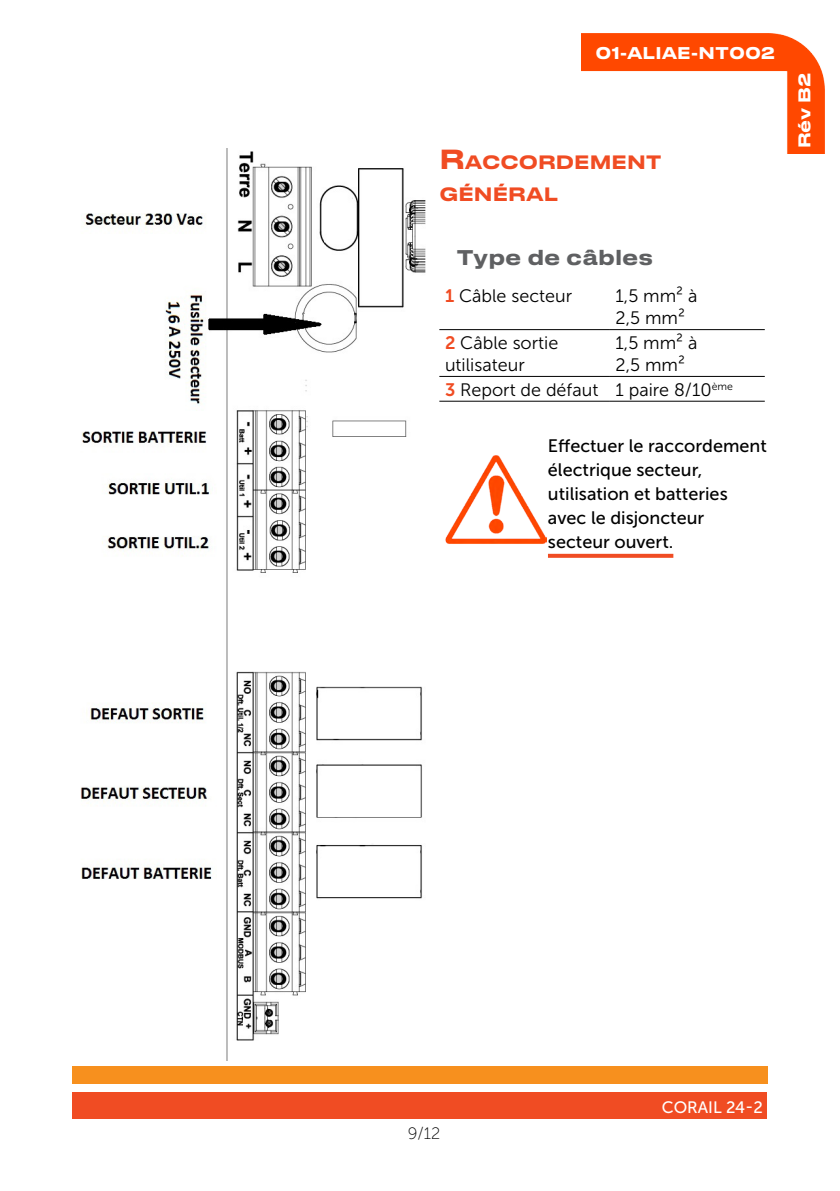
<style>
.page{position:relative;width:840px;height:1191px;background:#fff}
.page>*{position:absolute;margin:0;border:0;box-sizing:border-box;transform-origin:0 0}
.t1{font:500 20px "Druk Text Wide";color:#5f6062}
.t2{font:500 18.2px/31.2px "Druk Text Wide";color:#f04c23}
.t3{font:18px/24px "Museo Sans 500";color:#000}
.t4{font:18px/22px "Museo Sans 300";color:#000}
.t5{font:16.4px "Museo Sans 500";color:#fff}
.t6{font:16.4px "Museo Sans 100";color:#000}
.t7{font:500 16px "Druk Text Wide";color:#fff}
.s1{font-size:26px}
.s2{font-family:"Museo Sans 700";color:#f04c23}
</style>
<div class="page">
<div style="left:72px;top:1066px;width:695px;height:17px;background:#f7901e"></div>
<div style="left:72px;top:1092px;width:694px;height:26px;background:#f04c23"></div>
<img style="left:581px;top:33px;width:243px;height:120px">
<img style="left:81px;top:149px;width:344px;height:911px">
<svg style="left:548px;top:554px;width:125px;height:4px"></svg>
<hr style="left:439px;top:329px;width:170px;height:1px;background:#000">
<hr style="left:609px;top:329px;width:155px;height:1px;background:#000">
<hr style="left:439px;top:376px;width:170px;height:1px;background:#000">
<hr style="left:609px;top:376px;width:155px;height:1px;background:#000">
<hr style="left:439px;top:401px;width:170px;height:1px;background:#000">
<hr style="left:609px;top:401px;width:155px;height:1px;background:#000">
<img style="left:445px;top:455px;width:101px;height:89px">
<p class="t7" style="left:595px;top:40px;width:181px">01-ALIAE-NT002</p>
<p class="t2" style="left:439px;top:145px;width:222px"><span class="s1">R</span>ACCORDEMENT<br>GÉNÉRAL</p>
<p class="t1" style="left:456px;top:240px;width:198px">Type de câbles</p>
<p class="t4" style="left:445px;top:285px;width:129px"><span class="s2">1</span> Câble secteur</p>
<p class="t4" style="left:615px;top:285px;width:83px">1,5 mm² à<br>2,5 mm²</p>
<p class="t4" style="left:445px;top:332px;width:115px"><span class="s2">2</span> Câble sortie utilisateur</p>
<p class="t4" style="left:615px;top:332px;width:83px">1,5 mm² à<br>2,5 mm²</p>
<p class="t4" style="left:445px;top:378px;width:289px"><span class="s2">3</span> Report de défaut 1 paire 8/10<sup>ème</sup></p>
<p class="t3" style="left:547px;top:434px;width:220px">Effectuer le raccordement électrique secteur, utilisation et batteries avec le disjoncteur secteur ouvert.</p>
<p class="t7" style="left:790px;top:148px;width:77px;rotate:-90deg">Rév B2</p>
<p class="t6" style="left:407px;top:1124px;width:34px">9/12</p>
<p class="t5" style="left:661px;top:1098px;width:103px">CORAIL 24-2</p>
</div>
